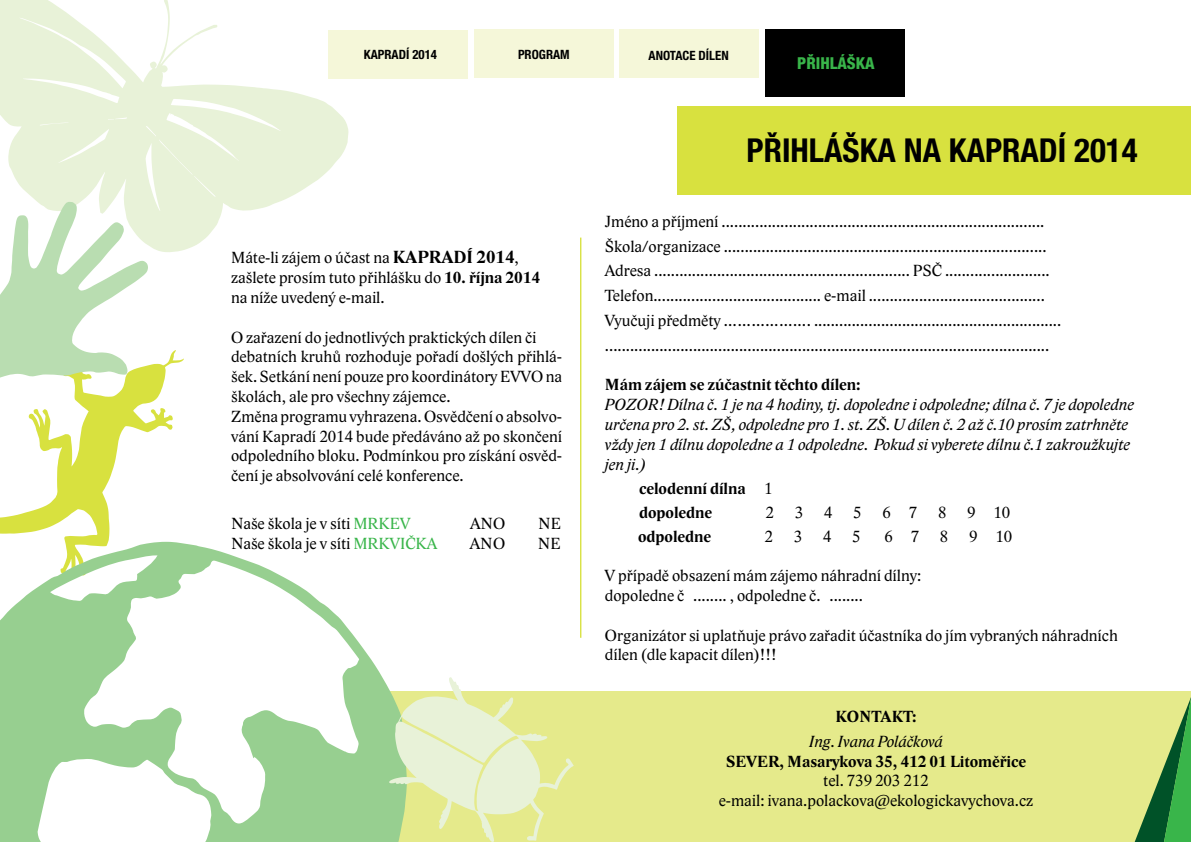
<style>
.page{position:relative;width:1191px;height:842px;background:#fff}
.page>*{position:absolute;margin:0;border:0;box-sizing:border-box;transform-origin:0 0}
.t1{font:700 condensed 33px "Helvetica Neue LT Pro";color:#000}
.t2{font:16.5px/19.8px "Lido ST";color:#000}
.t3{font:italic 16.5px/19.8px "Lido ST";color:#000}
.t4{font:700 16.5px/24px "Lido ST";color:#000}
.t5{font:800 condensed 16.5px "Helvetica Neue LT Pro";color:#39b54a}
.t6{font:700 condensed 12.8px "Helvetica Neue LT Pro";color:#000}
.s1{font-weight:700;font-size:18px}
.s2{font-weight:700}
.s3{color:#39b54a}
.s4{font-weight:400}
</style>
<div class="page">
<div style="left:375px;top:692px;width:816px;height:150px;background:#e5ea8b"></div>
<div style="left:678px;top:106px;width:513px;height:88px;background:#d8e13f"></div>
<svg style="left:1134px;top:697px;width:57px;height:145px"></svg>
<svg style="left:0;top:350px;width:184px;height:192px"></svg>
<svg style="left:0;top:0;width:349px;height:252px;fill:#e8f2d8"></svg>
<svg style="left:0;top:202px;width:148px;height:177px"></svg>
<hr style="left:580px;top:238px;width:1px;height:400px;background:#d8e13f">
<svg style="left:0;top:542px;width:389px;height:300px"></svg>
<div style="left:328px;top:30px;width:140px;height:48px;background:#f5f7d9"></div>
<div style="left:619px;top:29px;width:140px;height:49px;background:#f5f7d9"></div>
<div style="left:764px;top:29px;width:140px;height:68px;background:#000"></div>
<div style="left:474px;top:29px;width:139px;height:49px;background:#f5f7d9"></div>
<svg style="left:389px;top:677px;width:185px;height:165px"></svg>
<p class="t6" style="left:364px;top:46px;width:75px">KAPRADÍ 2014</p>
<p class="t6" style="left:648px;top:47px;width:68px">ANOTACE DÍLEN</p>
<p class="t6" style="left:518px;top:47px;width:52px">PROGRAM</p>
<p class="t5" style="left:797px;top:53px;width:79px">PŘIHLÁŠKA</p>
<h1 class="t1" style="left:746px;top:130px;width:34px">PŘIHLÁŠ</h1>
<h1 class="t1" style="left:859px;top:130px;width:279px">KA NA KAPRADÍ 2014</h1>
<p class="t2" style="left:231px;top:248px;width:310px">Máte-li zájem o účast na <span class="s1">KAPRADÍ 2014</span>, zašlete prosím tuto přihlášku do <span class="s2">10. října 2014 </span>na níže uvedený e-mail.</p>
<p class="t2" style="left:231px;top:327px;width:332px">O zařazení do jednotlivých praktických dílen či debatních kruhů rozhoduje pořadí došlých přihlá&shy;šek. Setkání není pouze pro koordinátory EVVO na školách, ale pro všechny zájemce.<br>Změna programu vyhrazena. Osvědčení o absolvo&shy;vání Kapradí 2014 bude předáváno až po skončení odpoledního bloku. Podmínkou pro získání osvěd&shy;čení je absolvování celé konference.</p>
<p class="t2" style="left:231px;top:513px;width:181px">Naše škola je v síti <span class="s3">MRKEV</span></p>
<p class="t2" style="left:470px;top:513px;width:37px">ANO</p>
<p class="t2" style="left:538px;top:513px;width:25px">NE</p>
<p class="t2" style="left:231px;top:533px;width:208px">Naše škola je v síti <span class="s3">MRKVIČKA</span></p>
<p class="t2" style="left:470px;top:533px;width:37px">ANO</p>
<p class="t2" style="left:538px;top:533px;width:25px">NE</p>
<p class="t2" style="left:605px;top:209px;width:458px;line-height:24.7px">Jméno a příjmení .............................................................................<br>Škola/organizace .............................................................................<br>Adresa ............................................................. PSČ .........................<br>Telefon........................................ e-mail ..........................................<br>Vyučuji předměty ………………. ........................................................... ..........................................................................................................</p>
<p class="t4" style="left:605px;top:373px;width:257px">Mám zájem se zúčastnit těchto dílen:</p>
<p class="t3" style="left:605px;top:394px;width:530px">POZOR! Dílna č. 1 je na 4 hodiny, tj. dopoledne i odpoledne; dílna č. 7 je dopoledne určena pro 2. st. ZŠ, odpoledne pro 1. st. ZŠ. U dílen č. 2 až č.10 prosím zatrhněte vždy jen 1 dílnu dopoledne a 1 odpoledne. Pokud si vyberete dílnu č.1 zakroužkujte jen ji.)</p>
<p class="t4" style="left:639px;top:476px;width:135px">celodenní dílna <span class="s4">1 </span>dopoledne</p>
<p class="t2" style="left:765px;top:502px;width:10px">2</p>
<p class="t2" style="left:795px;top:502px;width:10px">3</p>
<p class="t2" style="left:824px;top:502px;width:10px">4</p>
<p class="t2" style="left:853px;top:502px;width:10px">5</p>
<p class="t2" style="left:882px;top:502px;width:36px">6 7</p>
<p class="t2" style="left:938px;top:502px;width:10px">8</p>
<p class="t2" style="left:967px;top:502px;width:45px">9 10</p>
<p class="t4" style="left:638px;top:524px;width:75px">odpoledne</p>
<p class="t2" style="left:764px;top:526px;width:10px">2</p>
<p class="t2" style="left:793px;top:526px;width:10px">3</p>
<p class="t2" style="left:823px;top:526px;width:10px">4</p>
<p class="t2" style="left:852px;top:526px;width:10px">5</p>
<p class="t2" style="left:884px;top:526px;width:36px">6 7</p>
<p class="t2" style="left:940px;top:526px;width:10px">8</p>
<p class="t2" style="left:969px;top:526px;width:45px">9 10</p>
<p class="t2" style="left:605px;top:566px;width:318px">V případě obsazení mám zájemo náhradní dílny: dopoledne č ........ , odpoledne č. ........</p>
<p class="t2" style="left:605px;top:625px;width:514px">Organizátor si uplatňuje právo zařadit účastníka do jím vybraných náhradních dílen (dle kapacit dílen)!!!</p>
<p class="t4" style="left:835px;top:705px;width:83px">KONTAKT:</p>
<p class="t3" style="left:809px;top:731px;width:135px">Ing. Ivana Poláčková</p>
<p class="t4" style="left:726px;top:749px;width:302px">SEVER, Masarykova 35, 412 01 Litoměřice</p>
<p class="t2" style="left:718px;top:771px;width:316px;text-align:center">tel. 739 203 212<br>e-mail: ivana.polackova@ekologickavychova.cz</p>
</div>
